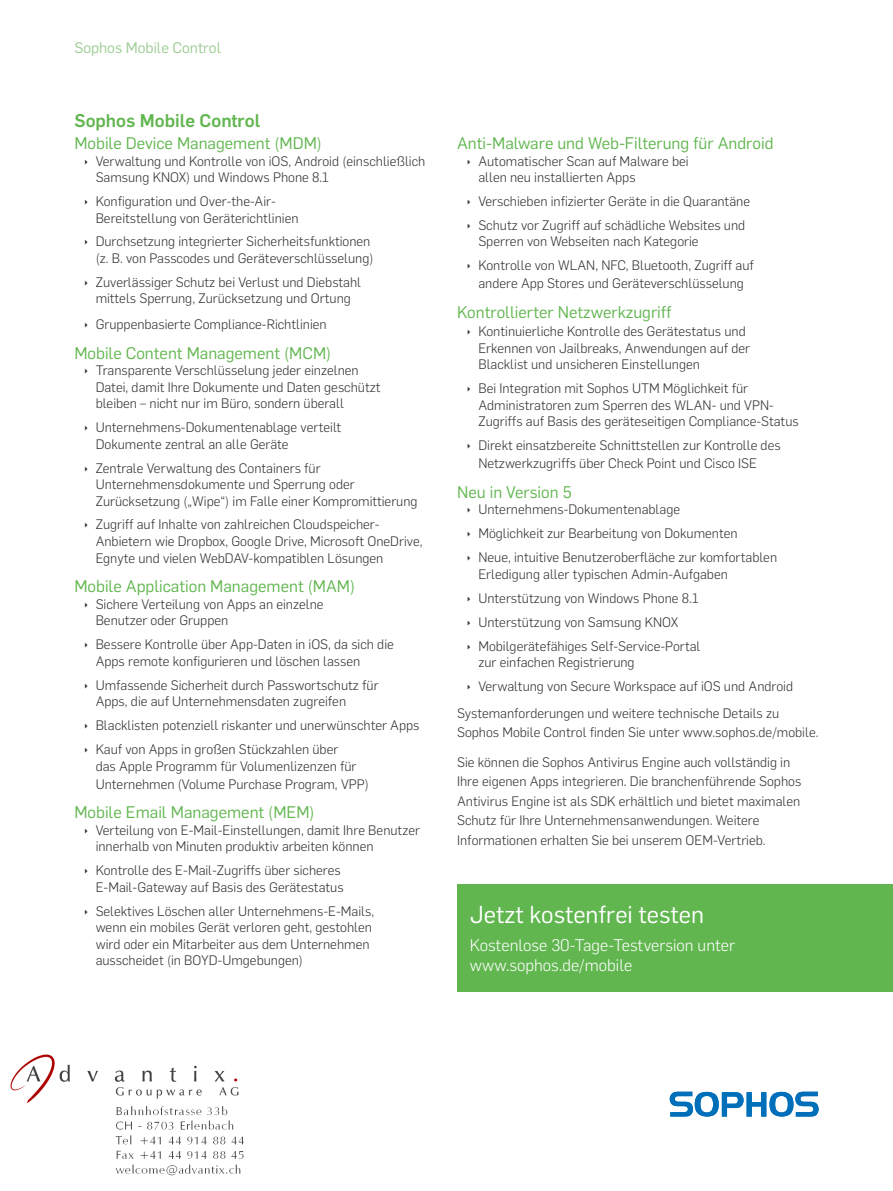
<style>
.page{position:relative;width:893px;height:1191px;background:#fff}
.page>*{position:absolute;margin:0;border:0;box-sizing:border-box;transform-origin:0 0}
.CTA_Heading{font:24px "Flama";color:#fff}
.Subheading_1{font:500 18px "Flama";color:#61b64f}
.Subheading_2{font:16.5px "Flama";color:#61b64f}
.CTA_Copy{font:300 16.5px/19.5px "Flama";color:#fff}
.Page_Header{font:15px "Flama";color:#9dcc94}
.Body_Copy{font:300 13.5px/16.5px "Flama";color:#323332}
</style>
<div class="page">
<div style="left:457px;top:884px;width:436px;height:107px;background:#61b64f"></div>
<svg style="left:670px;top:1091px;width:149px;height:25px"></svg>
<img style="left:10px;top:1054px;width:234px;height:122px">
<p class="Page_Header" style="left:74px;top:38px;width:148px">Sophos Mobile Control</p>
<p class="Subheading_1" style="left:74px;top:107px;width:187px">Sophos Mobile Control</p>
<p class="Subheading_2" style="left:74px;top:132px;width:249px">Mobile Device Management (MDM)</p>
<p class="Body_Copy" style="left:96px;top:152px;width:331px">Verwaltung und Kontrolle von iOS, Android (einschließlich<br>Samsung KNOX) und Windows Phone 8.1</p>
<p class="Body_Copy" style="left:96px;top:192px;width:204px">Konfiguration und Over-the-Air-<br>Bereitstellung von Geräterichtlinien</p>
<p class="Body_Copy" style="left:96px;top:233px;width:279px">Durchsetzung integrierter Sicherheitsfunktionen (z. B. von Passcodes und Geräteverschlüsselung)</p>
<p class="Body_Copy" style="left:96px;top:273px;width:267px">Zuverlässiger Schutz bei Verlust und Diebstahl mittels Sperrung, Zurücksetzung und Ortung</p>
<p class="Body_Copy" style="left:96px;top:315px;width:233px">Gruppenbasierte Compliance-Richtlinien</p>
<p class="Subheading_2" style="left:74px;top:341px;width:258px">Mobile Content Management (MCM)</p>
<p class="Body_Copy" style="left:96px;top:361px;width:286px">Transparente Verschlüsselung jeder einzelnen<br>Datei, damit Ihre Dokumente und Daten geschützt bleiben – nicht nur im Büro, sondern überall</p>
<p class="Body_Copy" style="left:96px;top:418px;width:247px">Unternehmens-Dokumentenablage verteilt<br>Dokumente zentral an alle Geräte</p>
<p class="Body_Copy" style="left:96px;top:459px;width:323px">Zentrale Verwaltung des Containers für<br>Unternehmensdokumente und Sperrung oder<br>Zurücksetzung („Wipe“) im Falle einer Kompromittierung</p>
<p class="Body_Copy" style="left:96px;top:516px;width:328px">Zugriff auf Inhalte von zahlreichen Cloudspeicher-<br>Anbietern wie Dropbox, Google Drive, Microsoft OneDrive,<br>Egnyte und vielen WebDAV-kompatiblen Lösungen</p>
<p class="Subheading_2" style="left:74px;top:575px;width:282px">Mobile Application Management (MAM)</p>
<p class="Body_Copy" style="left:96px;top:595px;width:229px">Sichere Verteilung von Apps an einzelne<br>Benutzer oder Gruppen</p>
<p class="Body_Copy" style="left:96px;top:635px;width:300px">Bessere Kontrolle über App-Daten in iOS, da sich die<br>Apps remote konfigurieren und löschen lassen</p>
<p class="Body_Copy" style="left:96px;top:676px;width:284px">Umfassende Sicherheit durch Passwortschutz für<br>Apps, die auf Unternehmensdaten zugreifen</p>
<p class="Body_Copy" style="left:96px;top:716px;width:325px">Blacklisten potenziell riskanter und unerwünschter Apps</p>
<p class="Body_Copy" style="left:96px;top:740px;width:262px">Kauf von Apps in großen Stückzahlen über das Apple Programm für Volumenlizenzen für</p>
<p class="Body_Copy" style="left:96px;top:774px;width:275px">Unternehmen (Volume Purchase Program, VPP)</p>
<p class="Subheading_2" style="left:74px;top:801px;width:242px">Mobile Email Management (MEM)</p>
<p class="Body_Copy" style="left:96px;top:821px;width:326px">Verteilung von E-Mail-Einstellungen, damit Ihre Benutzer innerhalb von Minuten produktiv arbeiten können</p>
<p class="Body_Copy" style="left:96px;top:861px;width:250px">Kontrolle des E-Mail-Zugriffs über sicheres<br>E-Mail-Gateway auf Basis des Gerätestatus</p>
<p class="Body_Copy" style="left:96px;top:902px;width:280px">Selektives Löschen aller Unternehmens-E-Mails, wenn ein mobiles Gerät verloren geht, gestohlen wird oder ein Mitarbeiter aus dem Unternehmen ausscheidet (in BOYD-Umgebungen)</p>
<p class="Subheading_2" style="left:457px;top:132px;width:318px">Anti-Malware und Web-Filterung für Android</p>
<p class="Body_Copy" style="left:478px;top:152px;width:212px">Automatischer Scan auf Malware bei allen neu installierten Apps</p>
<p class="Body_Copy" style="left:478px;top:192px;width:273px">Verschieben infizierter Geräte in die Quarantäne</p>
<p class="Body_Copy" style="left:478px;top:216px;width:268px">Schutz vor Zugriff auf schädliche Websites und<br>Sperren von Webseiten nach Kategorie</p>
<p class="Body_Copy" style="left:478px;top:256px;width:277px;line-height:18px">Kontrolle von WLAN, NFC, Bluetooth, Zugriff auf andere App Stores und Geräteverschlüsselung</p>
<p class="Subheading_2" style="left:457px;top:301px;width:216px">Kontrollierter Netzwerkzugriff</p>
<p class="Body_Copy" style="left:478px;top:322px;width:273px">Kontinuierliche Kontrolle des Gerätestatus und<br>Erkennen von Jailbreaks, Anwendungen auf der<br>Blacklist und unsicheren Einstellungen</p>
<p class="Body_Copy" style="left:478px;top:379px;width:322px">Bei Integration mit Sophos UTM Möglichkeit für<br>Administratoren zum Sperren des WLAN- und VPN-<br>Zugriffs auf Basis des geräteseitigen Compliance-Status</p>
<p class="Body_Copy" style="left:478px;top:435px;width:304px;line-height:18px">Direkt einsatzbereite Schnittstellen zur Kontrolle des<br>Netzwerkzugriffs über Check Point und Cisco ISE</p>
<p class="Subheading_2" style="left:457px;top:480px;width:116px">Neu in Version 5</p>
<p class="Body_Copy" style="left:478px;top:500px;width:203px">Unternehmens-Dokumentenablage</p>
<p class="Body_Copy" style="left:478px;top:524px;width:261px">Möglichkeit zur Bearbeitung von Dokumenten</p>
<p class="Body_Copy" style="left:478px;top:548px;width:300px">Neue, intuitive Benutzeroberfläche zur komfortablen<br>Erledigung aller typischen Admin-Aufgaben</p>
<p class="Body_Copy" style="left:478px;top:589px;width:222px">Unterstützung von Windows Phone 8.1</p>
<p class="Body_Copy" style="left:478px;top:613px;width:201px">Unterstützung von Samsung KNOX</p>
<p class="Body_Copy" style="left:478px;top:637px;width:224px">Mobilgerätefähiges Self-Service-Portal zur einfachen Registrierung</p>
<p class="Body_Copy" style="left:478px;top:677px;width:316px">Verwaltung von Secure Workspace auf iOS und Android</p>
<p class="Body_Copy" style="left:457px;top:702px;width:363px;line-height:19.5px">Systemanforderungen und weitere technische Details zu<br>Sophos Mobile Control finden Sie unter www.sophos.de/mobile.</p>
<p class="Body_Copy" style="left:457px;top:751px;width:346px;line-height:19.5px">Sie können die Sophos Antivirus Engine auch vollständig in Ihre eigenen Apps integrieren. Die branchenführende Sophos Antivirus Engine ist als SDK erhältlich und bietet maximalen Schutz für Ihre Unternehmensanwendungen. Weitere Informationen erhalten Sie bei unserem OEM-Vertrieb.</p>
<p class="CTA_Heading" style="left:470px;top:898px;width:236px">Jetzt kostenfrei testen</p>
<p class="CTA_Copy" style="left:470px;top:934px;width:267px">Kostenlose 30-Tage-Testversion unter www.sophos.de/mobile</p>
</div>
